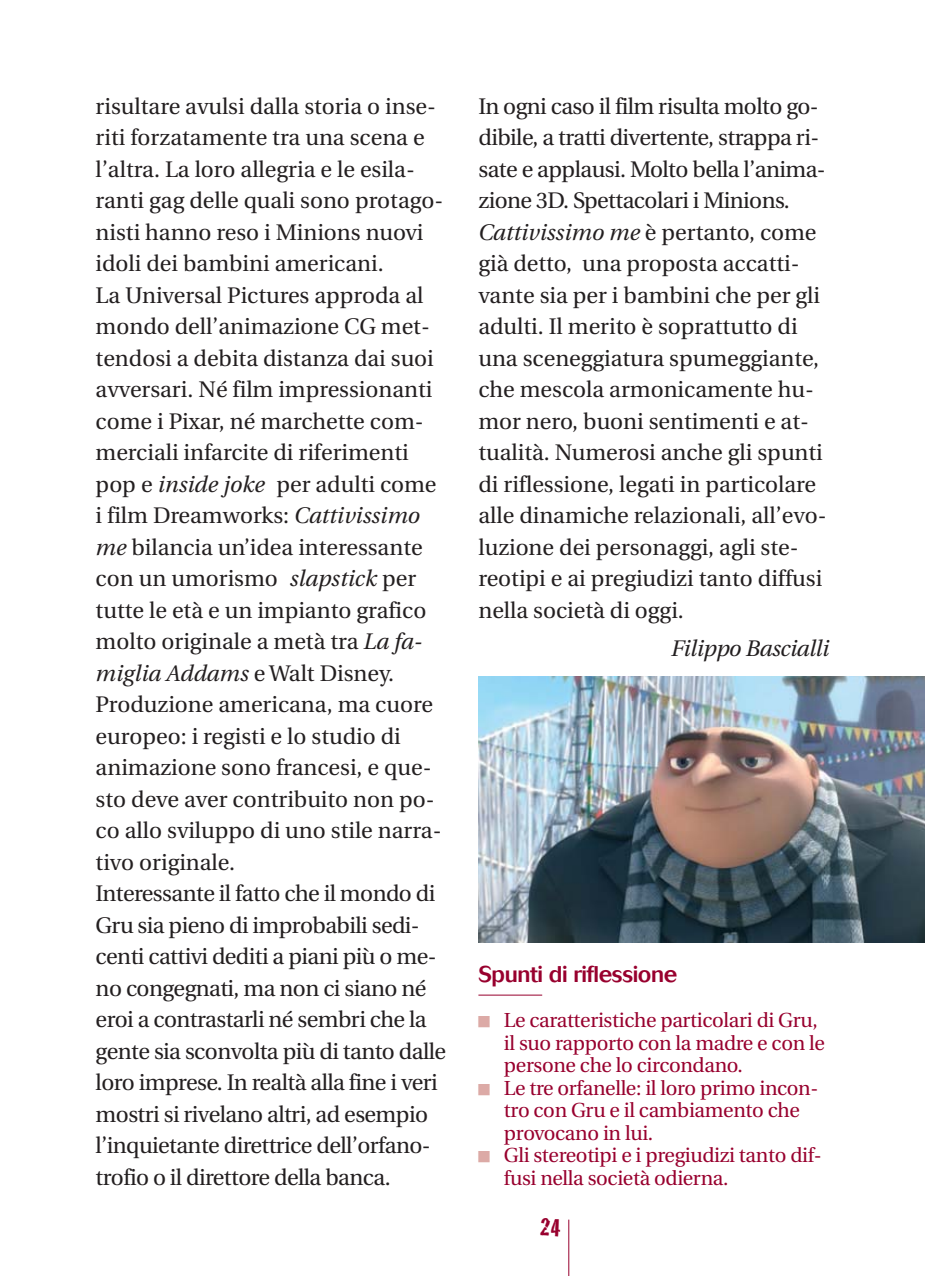
<style>
.page{position:relative;width:925px;height:1276px;background:#fff}
.page>*{position:absolute;margin:0;border:0;box-sizing:border-box;transform-origin:0 0}
.t1{font:27px "Cracked";color:#98002e}
.t2{font:22.5px/31.5px "Utopia";color:#231f20}
.t3{font:500 22.5px "Cosmos";letter-spacing:-.02em;color:#98002e}
.t4{font:italic 22.5px "Utopia";letter-spacing:-.015em;color:#231f20}
.t5{font:20.25px/22.5px "Utopia";letter-spacing:-.015em;color:#98002e}
.s1{font-style:italic}
</style>
<div class="page">
<hr style="left:478px;top:994px;width:64px;height:1px;background:#98002e">
<hr style="left:568px;top:1219px;width:1px;height:56px;background:#98002e">
<img style="left:478px;top:676px;width:447px;height:266px">
<p class="t2" style="left:96px;top:92px;width:352px">risultare avulsi dalla storia o inse&shy;riti forzatamente tra una scena e l’altra. La loro allegria e le esila&shy;ranti gag delle quali sono protago&shy;nisti hanno reso i Minions nuovi idoli dei bambini americani.<br>La Universal Pictures approda al mondo dell’animazione CG met&shy;tendosi a debita distanza dai suoi avversari. Né film impressionanti come i Pixar, né marchette com&shy;merciali infarcite di riferimenti pop e <span class="s1">inside joke</span> per adulti come i film Dreamworks: <span class="s1">Cattivissimo me</span> bilancia un’idea interessante con un umorismo <span class="s1">slapstick</span> per tutte le età e un impianto grafico molto originale a metà tra <span class="s1">La fa&shy;miglia Addams</span> e Walt Disney.<br>Produzione americana, ma cuore europeo: i registi e lo studio di animazione sono francesi, e que&shy;sto deve aver contribuito non po&shy;co allo sviluppo di uno stile narra&shy;tivo originale.<br>Interessante il fatto che il mondo di Gru sia pieno di improbabili sedi&shy;centi cattivi dediti a piani più o me&shy;no congegnati, ma non ci siano né eroi a contrastarli né sembri che la gente sia sconvolta più di tanto dalle loro imprese. In realtà alla fine i veri mostri si rivelano altri, ad esempio l’inquietante direttrice dell’orfano&shy;trofio o il direttore della banca.</p>
<p class="t2" style="left:478px;top:92px;width:350px">In ogni caso il film risulta molto go&shy;dibile, a tratti divertente, strappa ri&shy;sate e applausi. Molto bella l’anima&shy;zione 3D. Spettacolari i Minions.<br><span class="s1">Cattivissimo me</span> è pertanto, come già detto, una proposta accatti&shy;vante sia per i bambini che per gli adulti. Il merito è soprattutto di una sceneggiatura spumeggiante, che mescola armonicamente hu&shy;mor nero, buoni sentimenti e at&shy;tualità. Numerosi anche gli spunti di riflessione, legati in particolare alle dinamiche relazionali, all’evo&shy;luzione dei personaggi, agli ste&shy;reotipi e ai pregiudizi tanto diffusi nella società di oggi.</p>
<p class="t4" style="left:671px;top:639px;width:160px">Filippo Bascialli</p>
<p class="t3" style="left:478px;top:966px;width:200px">Spunti di riflessione</p>
<p class="t5" style="left:504px;top:1011px;width:322px">Le caratteristiche particolari di Gru, il suo rapporto con la madre e con le persone che lo circondano.<br>Le tre orfanelle: il loro primo incon&shy;tro con Gru e il cambiamento che provocano in lui.<br>Gli stereotipi e i pregiudizi tanto dif&shy;fusi nella società odierna.</p>
<p class="t1" style="left:539px;top:1218px;width:22px">24</p>
</div>
